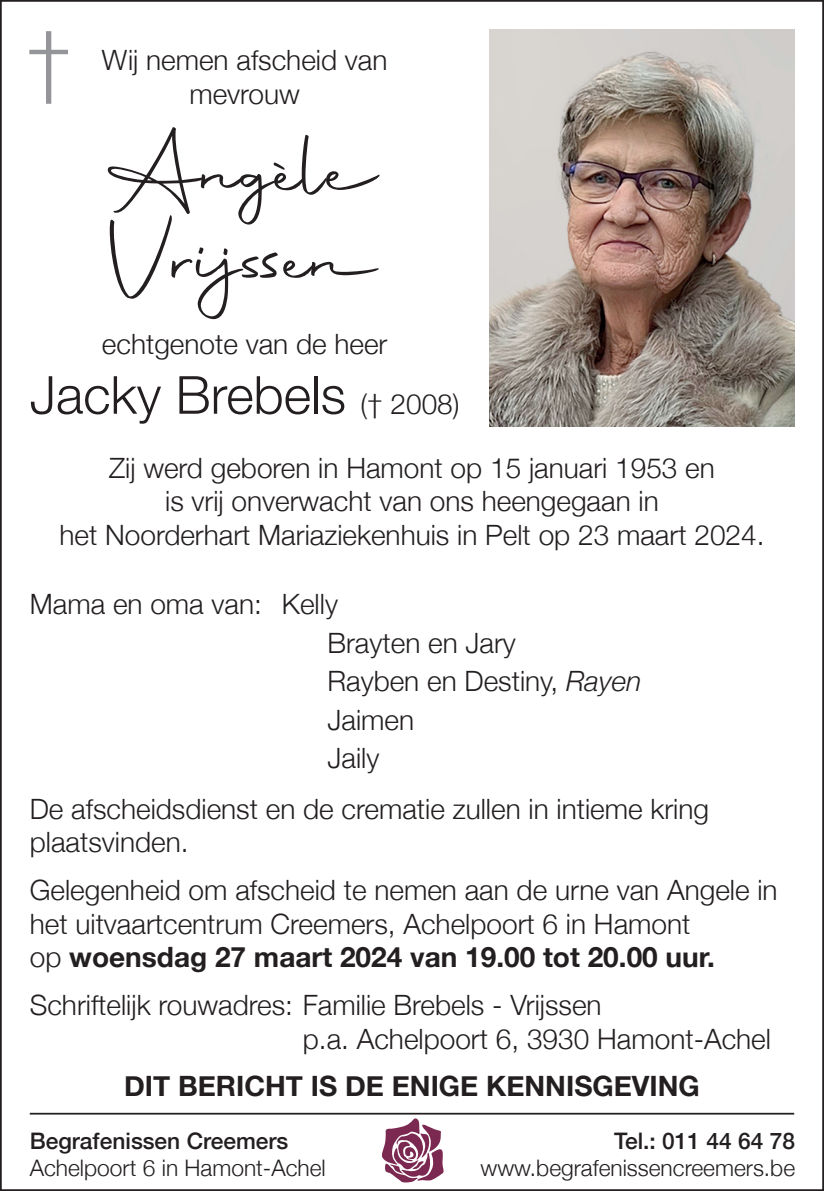
<style>
.page{position:relative;width:824px;height:1191px;background:#fff}
.page>*{position:absolute;margin:0;border:0;box-sizing:border-box;transform-origin:0 0}
.t1{font:91px/87.5px "Autography";color:#231f20}
.t2{font:300 84px "Helvetica Neue";color:#939598}
.t3{font:300 52.5px "Helvetica Neue";color:#231f20}
.t4{font:300 28px/33.6px "Helvetica Neue";color:#231f20}
.t5{font:700 28px "Helvetica Neue";color:#231f20}
.t6{font:300 22.75px "Helvetica Neue";color:#231f20}
.t7{font:500 22.75px "Helvetica Neue";color:#231f20}
.s1{font-size:28px}
.s2{font-style:italic}
.s3{font-weight:700}
</style>
<div class="page">
<img style="left:489px;top:30px;width:305px;height:397px">
<hr style="left:30px;top:1112px;width:764px;height:2px;background:#231f20">
<svg style="left:382px;top:1118px;width:62px;height:64px"></svg>
<h2 class="t2" style="left:25px;top:-7px;width:48px">†</h2>
<p class="t4" style="left:102px;top:41px;width:287px;text-align:center">Wij nemen afscheid van mevrouw</p>
<h1 class="t1" style="left:107px;top:129px;width:276px">Angèle<br>Vrijssen</h1>
<p class="t4" style="left:102px;top:325px;width:287px">echtgenote van de heer</p>
<h3 class="t3" style="left:30px;top:353px;width:431px">Jacky Brebels <span class="s1">(† 2008)</span></h3>
<p class="t4" style="left:59px;top:449px;width:706px;text-align:center">Zij werd geboren in Hamont op 15 januari 1953 en<br>is vrij onverwacht van ons heengegaan in<br>het Noorderhart Mariaziekenhuis in Pelt op 23 maart 2024.</p>
<p class="t4" style="left:327px;top:583px;width:315px;line-height:38.5px;text-indent:-297px">Mama en oma van: Kelly<br>Brayten en Jary<br>Rayben en Destiny, <span class="s2">Rayen<br></span>Jaimen<br>Jaily</p>
<p class="t4" style="left:30px;top:790px;width:680px">De afscheidsdienst en de crematie zullen in intieme kring plaatsvinden.</p>
<p class="t4" style="left:30px;top:871px;width:749px">Gelegenheid om afscheid te nemen aan de urne van Angele in het uitvaartcentrum Creemers, Achelpoort 6 in Hamont<br>op <span class="s3">woensdag 27 maart 2024 van 19.00 tot 20.00 uur.</span></p>
<p class="t4" style="left:303px;top:986px;width:469px;text-indent:-273px">Schriftelijk rouwadres: Familie Brebels - Vrijssen<br>p.a. Achelpoort 6, 3930 Hamont-Achel</p>
<p class="t5" style="left:124px;top:1064px;width:577px">DIT BERICHT IS DE ENIGE KENNISGEVING</p>
<p class="t7" style="left:30px;top:1122px;width:260px">Begrafenissen Creemers</p>
<p class="t7" style="left:614px;top:1122px;width:182px">Tel.: 011 44 64 78</p>
<p class="t6" style="left:30px;top:1149px;width:297px">Achelpoort 6 in Hamont-Achel</p>
<p class="t6" style="left:480px;top:1149px;width:316px">www.begrafenissencreemers.be</p>
</div>
